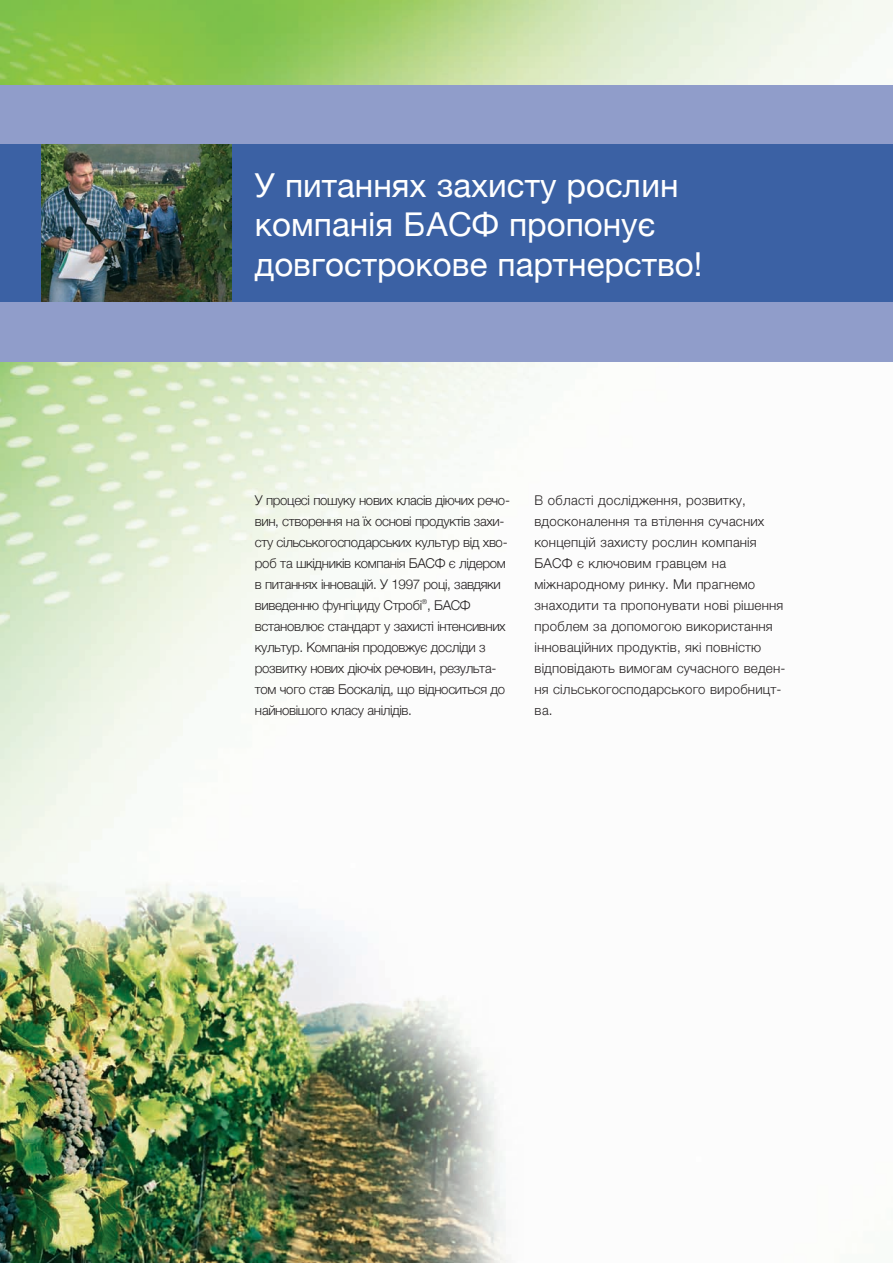
<style>
.page{position:relative;width:893px;height:1263px;background:#fff}
.page>*{position:absolute;margin:0;border:0;box-sizing:border-box;transform-origin:0 0}
.t1{font:33px/39.6px "Helvetica Neue";color:#fff}
.t2{font:300 13.5px/21px "Helvetica Neue";letter-spacing:-.03em;color:#231f20}
.t3{font:300 13.5px/21px "Helvetica Neue";letter-spacing:.01em;color:#231f20}
</style>
<div class="page">
<img style="left:0;top:0;width:893px;height:1263px">
<div style="left:0;top:85px;width:893px;height:276px;background:#909dca"></div>
<div style="left:0;top:144px;width:893px;height:157px;background:#3b61a4"></div>
<img style="left:42px;top:144px;width:189px;height:157px">
<h1 class="t1" style="left:255px;top:165px;width:449px">У питаннях захисту рослин компанія БАСФ пропонує довгострокове партнерство!</h1>
<p class="t2" style="left:255px;top:489px;width:257px">У процесі пошуку нових класів діючих речо&shy;вин, створення на їх основі продуктів захи&shy;сту сільськогосподарських культур від хво&shy;роб та шкідників компанія БАСФ є лідером в питаннях інновацій. У 1997 році, завдяки виведенню фунгіциду Стробі<sup>®</sup>, БАСФ встановлює стандарт у захисті інтенсивних культур. Компанія продовжує досліди з розвитку нових діючіх речовин, результа&shy;том чого став Боскалід, що відноситься до найновішого класу анілідів.</p>
<p class="t3" style="left:534px;top:489px;width:253px">В області дослідження, розвитку, вдосконалення та втілення сучасних концепцій захисту рослин компанія<br>БАСФ є ключовим гравцем на міжнародному ринку. Ми прагнемо знаходити та пропонувати нові рішення проблем за допомогою використання інноваційних продуктів, які повністю відповідають вимогам сучасного веден&shy;ня сільськогосподарського виробницт&shy;ва.</p>
</div>
